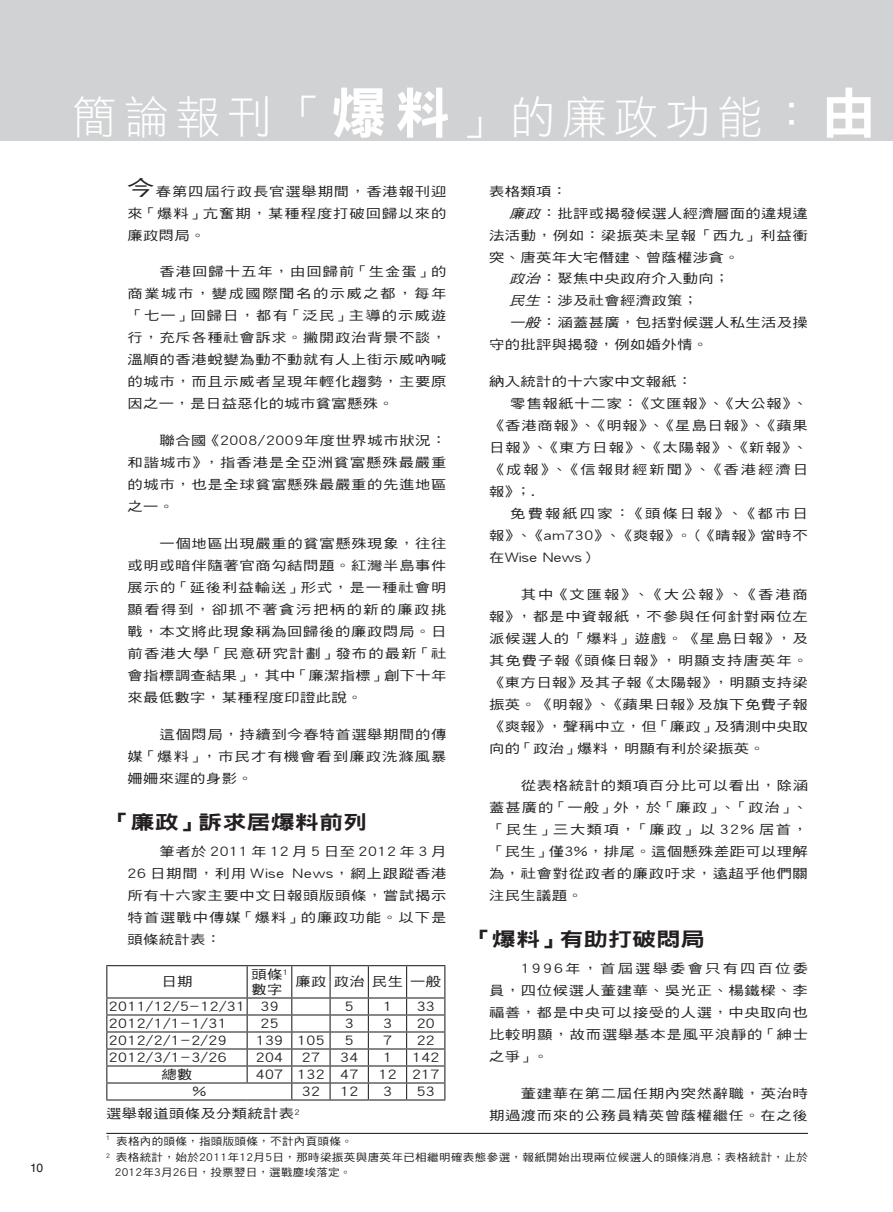
<style>
.page{position:relative;width:893px;height:1212px;background:#fff}
.page>*{position:absolute;margin:0;border:0;box-sizing:border-box;transform-origin:0 0}
.t1{font:45px "DF Hei HK W3";letter-spacing:.15em;color:#fff}
.t2{font:19.5px "DF Hei HK W9";color:#231f20;scale:1.24 1}
.t3{font:12.75px/22px "DF Hei HK W5";letter-spacing:.045em;color:#231f20;text-align:justify;scale:1.2 1}
.t4{font:12.75px "DF Hei HK W5";letter-spacing:.025em;color:#231f20;scale:1.2 1}
.t5{font:12.75px "DF Hei HK W5";letter-spacing:.08em;color:#231f20;scale:1.2 1}
.t6{font:12.75px "DF Hei HK W5";letter-spacing:.13em;color:#231f20;scale:1.2 1}
.t7{font:12.75px "DF Hei HK W5";letter-spacing:.14em;color:#231f20;scale:1.2 1}
.t8{font:12px "Helvetica";color:#231f20}
.t9{font:10.5px/16.5px "DF Hei HK W5";letter-spacing:.03em;color:#231f20;scale:1.1 1}
.t10{font:6.15px "DF Hei HK W5";color:#231f20;scale:1.1 1}
.s1{font-family:"DF Hei HK W9";font-size:55.5px}
.s2{font-size:20.4px}
.s3{font-style:italic}
</style>
<div class="page">
<div style="left:0;top:0;width:893px;height:140px;background:#d1d2d4"></div>
<hr style="left:106px;top:965px;width:141px;height:1px;background:#231f20">
<hr style="left:106px;top:966px;width:1px;height:31px;background:#231f20">
<hr style="left:247px;top:965px;width:45px;height:1px;background:#231f20">
<hr style="left:247px;top:966px;width:1px;height:31px;background:#231f20">
<hr style="left:292px;top:965px;width:38px;height:1px;background:#231f20">
<hr style="left:291px;top:966px;width:1px;height:31px;background:#231f20">
<hr style="left:330px;top:965px;width:38px;height:1px;background:#231f20">
<hr style="left:330px;top:966px;width:1px;height:31px;background:#231f20">
<hr style="left:368px;top:965px;width:39px;height:1px;background:#231f20">
<hr style="left:368px;top:966px;width:1px;height:31px;background:#231f20">
<hr style="left:407px;top:965px;width:38px;height:1px;background:#231f20">
<hr style="left:406px;top:966px;width:1px;height:31px;background:#231f20">
<hr style="left:444px;top:966px;width:1px;height:31px;background:#231f20">
<hr style="left:106px;top:997px;width:141px;height:1px;background:#231f20">
<hr style="left:247px;top:997px;width:45px;height:1px;background:#231f20">
<hr style="left:292px;top:997px;width:38px;height:1px;background:#231f20">
<hr style="left:330px;top:997px;width:38px;height:1px;background:#231f20">
<hr style="left:368px;top:997px;width:39px;height:1px;background:#231f20">
<hr style="left:407px;top:997px;width:38px;height:1px;background:#231f20">
<hr style="left:106px;top:1014px;width:141px;height:1px;background:#231f20">
<hr style="left:247px;top:1014px;width:45px;height:1px;background:#231f20">
<hr style="left:292px;top:1014px;width:38px;height:1px;background:#231f20">
<hr style="left:330px;top:1014px;width:38px;height:1px;background:#231f20">
<hr style="left:368px;top:1014px;width:39px;height:1px;background:#231f20">
<hr style="left:407px;top:1014px;width:38px;height:1px;background:#231f20">
<hr style="left:106px;top:1031px;width:141px;height:1px;background:#231f20">
<hr style="left:247px;top:1031px;width:45px;height:1px;background:#231f20">
<hr style="left:292px;top:1031px;width:38px;height:1px;background:#231f20">
<hr style="left:330px;top:1031px;width:38px;height:1px;background:#231f20">
<hr style="left:368px;top:1031px;width:39px;height:1px;background:#231f20">
<hr style="left:407px;top:1031px;width:38px;height:1px;background:#231f20">
<hr style="left:106px;top:1048px;width:141px;height:1px;background:#231f20">
<hr style="left:247px;top:1048px;width:45px;height:1px;background:#231f20">
<hr style="left:292px;top:1048px;width:38px;height:1px;background:#231f20">
<hr style="left:330px;top:1048px;width:38px;height:1px;background:#231f20">
<hr style="left:368px;top:1048px;width:39px;height:1px;background:#231f20">
<hr style="left:407px;top:1048px;width:38px;height:1px;background:#231f20">
<hr style="left:106px;top:1065px;width:141px;height:1px;background:#231f20">
<hr style="left:247px;top:1065px;width:45px;height:1px;background:#231f20">
<svg style="left:247px;top:998px;width:1px;height:84px"></svg>
<hr style="left:292px;top:1065px;width:38px;height:1px;background:#231f20">
<hr style="left:330px;top:1065px;width:38px;height:1px;background:#231f20">
<hr style="left:368px;top:1065px;width:39px;height:1px;background:#231f20">
<hr style="left:407px;top:1065px;width:38px;height:1px;background:#231f20">
<hr style="left:106px;top:1082px;width:141px;height:1px;background:#231f20">
<svg style="left:106px;top:998px;width:1px;height:101px"></svg>
<hr style="left:247px;top:1082px;width:45px;height:1px;background:#231f20">
<hr style="left:292px;top:1082px;width:38px;height:1px;background:#231f20">
<svg style="left:291px;top:998px;width:1px;height:101px"></svg>
<hr style="left:330px;top:1082px;width:38px;height:1px;background:#231f20">
<svg style="left:330px;top:998px;width:1px;height:101px"></svg>
<hr style="left:368px;top:1082px;width:39px;height:1px;background:#231f20">
<svg style="left:368px;top:998px;width:1px;height:101px"></svg>
<hr style="left:407px;top:1082px;width:38px;height:1px;background:#231f20">
<svg style="left:406px;top:998px;width:1px;height:101px"></svg>
<svg style="left:444px;top:998px;width:1px;height:101px"></svg>
<hr style="left:106px;top:1099px;width:141px;height:1px;background:#231f20">
<hr style="left:247px;top:1099px;width:45px;height:1px;background:#231f20">
<hr style="left:292px;top:1099px;width:38px;height:1px;background:#231f20">
<hr style="left:330px;top:1099px;width:38px;height:1px;background:#231f20">
<hr style="left:368px;top:1099px;width:39px;height:1px;background:#231f20">
<hr style="left:407px;top:1099px;width:38px;height:1px;background:#231f20">
<hr style="left:106px;top:1133px;width:702px;height:1px;background:#231f20">
<p class="t8" style="left:30px;top:1161px;width:14px">10</p>
<h1 class="t1" style="left:72px;top:92px;width:806px">簡論報刊「<span class="s1">爆料</span>」的廉政功能：<span class="s1">由</span></h1>
<p class="t3" style="left:128px;top:180px;width:267px"><span class="s2">今</span>春第四屆行政長官選舉期間，香港報刊迎來「爆料」亢奮期，某種程度打破回歸以來的廉政悶局。</p>
<p class="t3" style="left:128px;top:261px;width:267px;text-indent:32px">香港回歸十五年，由回歸前「生金蛋」的商業城市，變成國際聞名的示威之都，每年「七一」回歸日，都有「泛民」主導的示威遊行，充斥各種社會訴求。撇開政治背景不談，溫順的香港蛻變為動不動就有人上街示威吶喊的城市，而且示威者呈現年輕化趨勢，主要原因之一，是日益惡化的城市貧富懸殊。</p>
<p class="t3" style="left:128px;top:429px;width:267px;text-indent:32px">聯合國《2008/2009年度世界城市狀況：和諧城市》，指香港是全亞洲貧富懸殊最嚴重的城市，也是全球貧富懸殊最嚴重的先進地區之一。</p>
<p class="t3" style="left:128px;top:532px;width:267px;text-indent:32px">一個地區出現嚴重的貧富懸殊現象，往往或明或暗伴隨著官商勾結問題。紅灣半島事件展示的「延後利益輸送」形式，是一種社會明顯看得到，卻抓不著貪污把柄的新的廉政挑戰，本文將此現象稱為回歸後的廉政悶局。日前香港大學「民意研究計劃」發布的最新「社會指標調查結果」，其中「廉潔指標」創下十年來最低數字，某種程度印證此說。</p>
<p class="t3" style="left:128px;top:723px;width:267px;text-indent:32px">這個悶局，持續到今春特首選舉期間的傳媒「爆料」，市民才有機會看到廉政洗滌風暴姍姍來遲的身影。</p>
<h2 class="t2" style="left:106px;top:811px;width:212px">「廉政」訴求居爆料前列</h2>
<p class="t3" style="left:128px;top:840px;width:267px;text-indent:32px">筆者於2011年12月5日至2012年3月26 日期間，利用 Wise News，網上跟蹤香港所有十六家主要中文日報頭版頭條，嘗試揭示特首選戰中傳媒「爆料」的廉政功能。以下是頭條統計表：</p>
<p class="t3" style="left:161px;top:970px;width:27px">日期</p>
<p class="t3" style="left:251px;top:966px;width:32px;line-height:15.3px">頭條<sup>1</sup>數字</p>
<p class="t4" style="left:295px;top:975px;width:123px">廉政政治民生一般</p>
<p class="t4" style="left:109px;top:999px;width:143px">2011/12/5-12/31 39</p>
<p class="t3" style="left:345px;top:995px;width:9px">5</p>
<p class="t3" style="left:383px;top:995px;width:9px">1</p>
<p class="t3" style="left:417px;top:995px;width:17px">33</p>
<p class="t3" style="left:109px;top:1012px;width:100px">2012/1/1-1/31</p>
<p class="t3" style="left:260px;top:1012px;width:17px">25</p>
<p class="t3" style="left:345px;top:1012px;width:9px">3</p>
<p class="t3" style="left:383px;top:1012px;width:9px">3</p>
<p class="t3" style="left:417px;top:1012px;width:17px">20</p>
<p class="t3" style="left:109px;top:1029px;width:100px">2012/2/1-2/29</p>
<p class="t3" style="left:256px;top:1029px;width:59px">139 105</p>
<p class="t3" style="left:345px;top:1029px;width:9px">5</p>
<p class="t3" style="left:383px;top:1029px;width:9px">7</p>
<p class="t3" style="left:417px;top:1029px;width:17px">22</p>
<p class="t3" style="left:109px;top:1046px;width:100px">2012/3/1-3/26</p>
<p class="t3" style="left:256px;top:1046px;width:24px">204</p>
<p class="t3" style="left:302px;top:1046px;width:17px">27</p>
<p class="t3" style="left:340px;top:1046px;width:17px">34</p>
<p class="t3" style="left:383px;top:1046px;width:9px">1</p>
<p class="t3" style="left:412px;top:1046px;width:24px">142</p>
<p class="t3" style="left:161px;top:1063px;width:27px">總數</p>
<p class="t3" style="left:256px;top:1063px;width:87px">407 132 47</p>
<p class="t3" style="left:378px;top:1063px;width:52px">12 217</p>
<p class="t3" style="left:192px;top:1080px;width:13px">%</p>
<p class="t3" style="left:302px;top:1080px;width:17px">32</p>
<p class="t3" style="left:340px;top:1080px;width:17px">12</p>
<p class="t3" style="left:383px;top:1080px;width:9px">3</p>
<p class="t3" style="left:417px;top:1080px;width:17px">53</p>
<p class="t4" style="left:106px;top:1107px;width:163px">選舉報道頭條及分類統計表<sup>2</sup></p>
<p class="t3" style="left:489px;top:180px;width:67px">表格類項：</p>
<p class="t4" style="left:509px;top:206px;width:251px"><span class="s3">廉政</span>：批評或揭發候選人經濟層面的違規違</p>
<p class="t3" style="left:489px;top:224px;width:267px">法活動，例如：梁振英未呈報「西九」利益衝</p>
<p class="t4" style="left:489px;top:250px;width:210px">突、唐英年大宅僭建、曾蔭權涉貪。</p>
<p class="t4" style="left:509px;top:272px;width:185px"><span class="s3">政治</span>：聚焦中央政府介入動向；</p>
<p class="t4" style="left:509px;top:294px;width:159px"><span class="s3">民生</span>：涉及社會經濟政策；</p>
<p class="t4" style="left:509px;top:316px;width:251px"><span class="s3">一般</span>：涵蓋甚廣，包括對候選人私生活及操</p>
<p class="t4" style="left:489px;top:338px;width:184px">守的批評與揭發，例如婚外情。</p>
<p class="t4" style="left:489px;top:375px;width:171px">納入統計的十六家中文報紙：</p>
<p class="t3" style="left:510px;top:392px;width:249px">零售報紙十二家：《文匯報》、《大公報》、</p>
<p class="t3" style="left:489px;top:414px;width:267px">《香港商報》、《明報》、《星島日報》、《蘋果</p>
<p class="t5" style="left:489px;top:441px;width:267px">日報》、《東方日報》、《太陽報》、《新報》、</p>
<p class="t6" style="left:489px;top:463px;width:267px">《成報》、《信報財經新聞》、《香港經濟日</p>
<p class="t3" style="left:489px;top:480px;width:39px">報》；.</p>
<p class="t7" style="left:510px;top:507px;width:249px">免費報紙四家：《頭條日報》、《都市日</p>
<p class="t3" style="left:489px;top:524px;width:267px">報》、《am730》、《爽報》。（《晴報》當時不</p>
<p class="t4" style="left:489px;top:551px;width:92px">在Wise News）</p>
<p class="t3" style="left:489px;top:583px;width:267px;text-indent:32px">其中《文匯報》、《大公報》、《香港商報》，都是中資報紙，不參與任何針對兩位左派候選人的「爆料」遊戲。《星島日報》，及其免費子報《頭條日報》，明顯支持唐英年。《東方日報》及其子報《太陽報》，明顯支持梁振英。《明報》、《蘋果日報》及旗下免費子報《爽報》，聲稱中立，但「廉政」及猜測中央取向的「政治」爆料，明顯有利於梁振英。</p>
<p class="t3" style="left:489px;top:774px;width:267px;text-indent:32px">從表格統計的類項百分比可以看出，除涵蓋甚廣的「一般」外，於「廉政」、「政治」、「民生」三大類項，「廉政」以 32% 居首，「民生」僅3%，排尾。這個懸殊差距可以理解為，社會對從政者的廉政吁求，遠超乎他們關注民生議題。</p>
<h2 class="t2" style="left:468px;top:928px;width:193px">「爆料」有助打破悶局</h2>
<p class="t3" style="left:489px;top:957px;width:267px;text-indent:32px">1996年，首屆選舉委會只有四百位委員，四位候選人董建華、吳光正、楊鐵樑、李福善，都是中央可以接受的人選，中央取向也比較明顯，故而選舉基本是風平浪靜的「紳士之爭」。</p>
<p class="t3" style="left:489px;top:1082px;width:267px;text-align:right">董建華在第二屆任期內突然辭職，英治時<br>期過渡而來的公務員精英曾蔭權繼任。在之後</p>
<p class="t10" style="left:106px;top:1134px;width:5px">1</p>
<p class="t9" style="left:106px;top:1132px;width:639px;text-indent:10px">表格內的頭條，指頭版頭條，不計內頁頭條。<br><sup>2</sup> 表格統計，始於2011年12月5日，那時梁振英與唐英年已相繼明確表態參選，報紙開始出現兩位候選人的頭條消息；表格統計，止於</p>
<p class="t9" style="left:115px;top:1164px;width:217px">2012年3月26日，投票翌日，選戰塵埃落定。</p>
</div>
